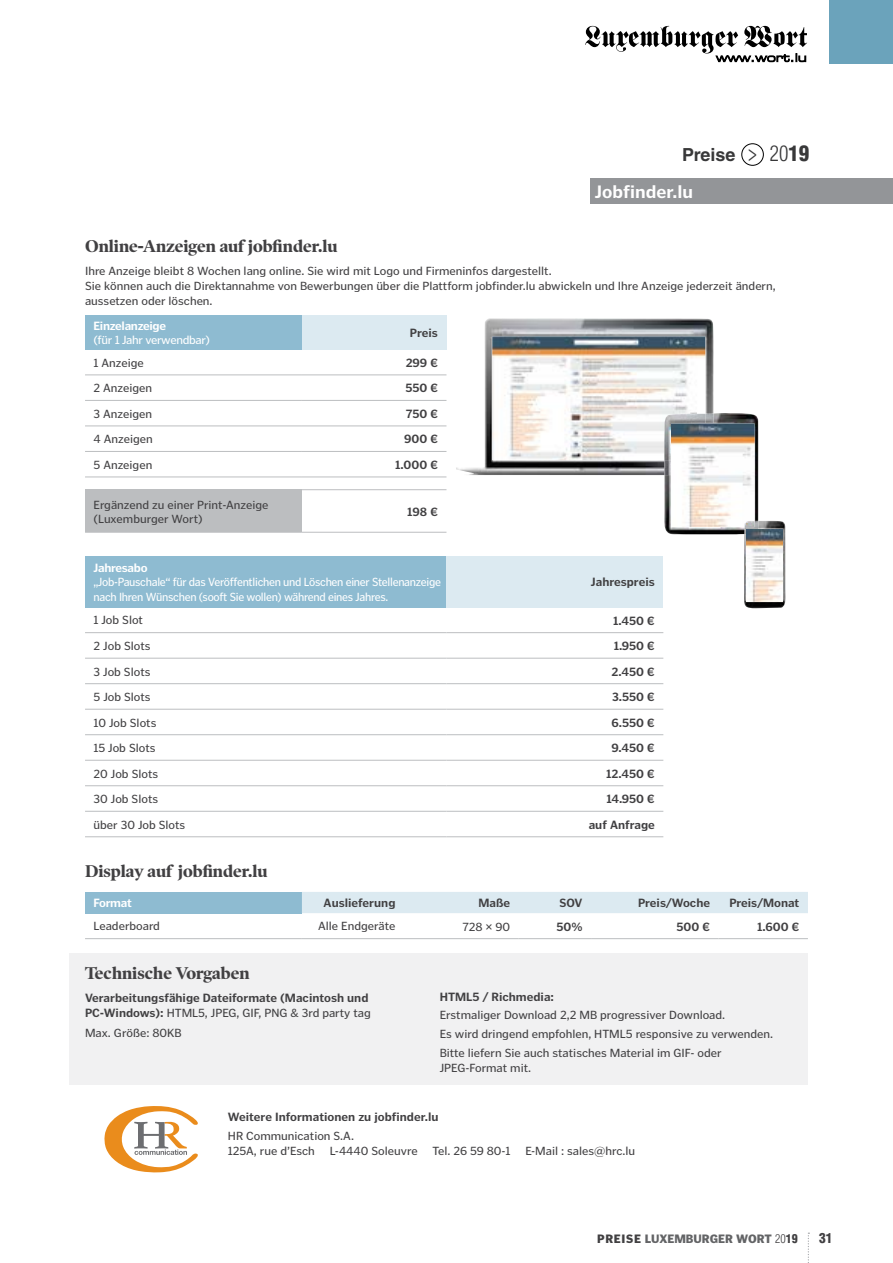
<style>
.page{position:relative;width:893px;height:1263px;background:#fff}
.page>*{position:absolute;margin:0;border:0;box-sizing:border-box;transform-origin:0 0}
.t1{font:700 18px "Poynter Gothic Text";color:#fff}
.t2{font:700 18px "Helvetica LT Std";color:#383839}
.t3{font:700 17.25px "Poynter OS Display";color:#414042}
.t4{font:900 condensed 13.5px "Helvetica LT Std";color:#414042}
.t5{font:12px/15px "Poynter Gothic Text";color:#414042}
.t6{font:700 12px/15px "Poynter Gothic Text";color:#414042}
.t7{font:12px/14.4px "Poynter Gothic Text";letter-spacing:-.025em;color:#fff;scale:.94 1}
.t8{font:700 12px "Poynter Gothic Text";letter-spacing:-.025em;color:#fff}
.t9{font:900 12px "Poynter Gothic Text";color:#636466}
.t10{font:12px "Poynter Gothic Text";letter-spacing:-.025em;color:#fff}
.s1{font-weight:300;font-size:23.7px}
.s2{font-weight:300;font-stretch:condensed;font-size:21px}
.s3{font-weight:900;font-stretch:condensed;font-size:21px}
.s4{font-weight:400}
.s5{color:#414042}
.s6{font-family:"Helvetica LT Std";font-weight:300;font-stretch:condensed;color:#414042}
.s7{font-family:"Helvetica LT Std";font-stretch:condensed;color:#414042}
</style>
<div class="page">
<div style="left:742px;top:144px;width:21px;height:21px;border:1px solid #000;border-radius:50%"></div>
<svg style="left:808px;top:1232px;width:1px;height:31px"></svg>
<div style="left:829px;top:0;width:64px;height:64px;background:#6ba3bb"></div>
<svg style="left:585px;top:26px;width:222px;height:36px"></svg>
<div style="left:70px;top:954px;width:738px;height:131px;background:#f1f1f2"></div>
<div style="left:85px;top:315px;width:217px;height:34px;background:#8ebbd1"></div>
<div style="left:302px;top:315px;width:144px;height:34px;background:#dceaf1"></div>
<div style="left:85px;top:490px;width:217px;height:42px;background:#bcbec0"></div>
<hr style="left:85px;top:374px;width:217px;height:1px;background:#bcbec0">
<hr style="left:302px;top:374px;width:144px;height:1px;background:#bcbec0">
<hr style="left:85px;top:400px;width:217px;height:1px;background:#bcbec0">
<hr style="left:302px;top:400px;width:144px;height:1px;background:#bcbec0">
<hr style="left:85px;top:425px;width:217px;height:1px;background:#bcbec0">
<hr style="left:302px;top:425px;width:144px;height:1px;background:#bcbec0">
<hr style="left:85px;top:451px;width:217px;height:1px;background:#bcbec0">
<hr style="left:302px;top:451px;width:144px;height:1px;background:#bcbec0">
<hr style="left:85px;top:532px;width:217px;height:1px;background:#bcbec0">
<hr style="left:85px;top:477px;width:217px;height:1px;background:#bcbec0">
<hr style="left:302px;top:477px;width:144px;height:1px;background:#bcbec0">
<hr style="left:85px;top:489px;width:217px;height:1px;background:#bcbec0">
<hr style="left:302px;top:489px;width:144px;height:1px;background:#bcbec0">
<hr style="left:302px;top:532px;width:144px;height:1px;background:#bcbec0">
<div style="left:85px;top:556px;width:361px;height:51px;background:#8ebbd1"></div>
<div style="left:446px;top:556px;width:217px;height:51px;background:#dceaf1"></div>
<hr style="left:85px;top:632px;width:361px;height:1px;background:#bcbec0">
<hr style="left:85px;top:734px;width:361px;height:1px;background:#bcbec0">
<hr style="left:446px;top:632px;width:217px;height:1px;background:#bcbec0">
<hr style="left:85px;top:658px;width:361px;height:1px;background:#bcbec0">
<hr style="left:85px;top:760px;width:361px;height:1px;background:#bcbec0">
<hr style="left:446px;top:658px;width:217px;height:1px;background:#bcbec0">
<hr style="left:85px;top:683px;width:361px;height:1px;background:#bcbec0">
<hr style="left:85px;top:785px;width:361px;height:1px;background:#bcbec0">
<hr style="left:446px;top:785px;width:217px;height:1px;background:#bcbec0">
<hr style="left:446px;top:683px;width:217px;height:1px;background:#bcbec0">
<hr style="left:85px;top:709px;width:361px;height:1px;background:#bcbec0">
<hr style="left:85px;top:811px;width:361px;height:1px;background:#bcbec0">
<hr style="left:446px;top:811px;width:217px;height:1px;background:#bcbec0">
<hr style="left:85px;top:836px;width:361px;height:1px;background:#bcbec0">
<hr style="left:446px;top:836px;width:217px;height:1px;background:#bcbec0">
<hr style="left:446px;top:709px;width:217px;height:1px;background:#bcbec0">
<hr style="left:446px;top:734px;width:217px;height:1px;background:#bcbec0">
<hr style="left:446px;top:760px;width:217px;height:1px;background:#bcbec0">
<div style="left:85px;top:892px;width:217px;height:21px;background:#8ebbd1"></div>
<div style="left:302px;top:892px;width:506px;height:21px;background:#dceaf1"></div>
<hr style="left:85px;top:938px;width:217px;height:1px;background:#bcbec0">
<hr style="left:302px;top:938px;width:102px;height:1px;background:#bcbec0">
<hr style="left:404px;top:938px;width:115px;height:1px;background:#bcbec0">
<hr style="left:519px;top:938px;width:72px;height:1px;background:#bcbec0">
<hr style="left:591px;top:938px;width:128px;height:1px;background:#bcbec0">
<hr style="left:719px;top:938px;width:89px;height:1px;background:#bcbec0">
<img style="left:456px;top:318px;width:258px;height:157px">
<img style="left:492px;top:336px;width:213px;height:124px">
<img style="left:664px;top:413px;width:94px;height:121px">
<img style="left:664px;top:413px;width:50px;height:62px">
<img style="left:664px;top:414px;width:41px;height:46px">
<img style="left:671px;top:423px;width:84px;height:104px">
<img style="left:744px;top:521px;width:41px;height:87px">
<img style="left:744px;top:521px;width:14px;height:13px">
<svg style="left:744px;top:521px;width:11px;height:6px"></svg>
<img style="left:746px;top:530px;width:36px;height:71px">
<svg style="left:104px;top:1106px;width:94px;height:66px"></svg>
<div style="left:590px;top:179px;width:303px;height:25px;background:#939598"></div>
<h1 class="t2" style="left:682px;top:144px;width:129px">Preise <span class="s1">&gt;</span> <span class="s2">20</span><span class="s3">19</span></h1>
<h1 class="t1" style="left:595px;top:182px;width:100px">Jobfinder.lu</h1>
<h2 class="t3" style="left:85px;top:236px;width:254px">Online-Anzeigen auf jobfinder.lu</h2>
<p class="t5" style="left:85px;top:263px;width:692px">Ihre Anzeige bleibt 8 Wochen lang online. Sie wird mit Logo und Firmeninfos dargestellt.<br>Sie können auch die Direktannahme von Bewerbungen über die Plattform jobfinder.lu abwickeln und Ihre Anzeige jederzeit ändern, aussetzen oder löschen.</p>
<p class="t8" style="left:94px;top:319px;width:74px">Einzelanzeige</p>
<p class="t10" style="left:94px;top:333px;width:118px">(für 1 Jahr verwendbar)</p>
<p class="t6" style="left:410px;top:325px;width:30px">Preis</p>
<p class="t5" style="left:94px;top:355px;width:52px">1 Anzeige</p>
<p class="t6" style="left:406px;top:355px;width:34px">299 €</p>
<p class="t5" style="left:94px;top:381px;width:60px">2 Anzeigen</p>
<p class="t6" style="left:405px;top:381px;width:34px">550 €</p>
<p class="t5" style="left:94px;top:406px;width:60px">3 Anzeigen</p>
<p class="t6" style="left:406px;top:406px;width:34px">750 €</p>
<p class="t5" style="left:94px;top:432px;width:61px">4 Anzeigen</p>
<p class="t6" style="left:404px;top:432px;width:35px">900 €</p>
<p class="t5" style="left:94px;top:457px;width:60px">5 Anzeigen</p>
<p class="t6" style="left:395px;top:457px;width:44px">1.000 €</p>
<p class="t5" style="left:94px;top:497px;width:176px;line-height:14.4px">Ergänzend zu einer Print-Anzeige (Luxemburger Wort)</p>
<p class="t6" style="left:407px;top:504px;width:32px">198 €</p>
<p class="t8" style="left:94px;top:561px;width:56px">Jahresabo</p>
<p class="t7" style="left:94px;top:575px;width:371px">„Job-Pauschale“ für das Veröffentlichen und Löschen einer Stellenanzeige nach Ihren Wünschen (sooft Sie wollen) während eines Jahres.</p>
<p class="t6" style="left:591px;top:575px;width:65px">Jahrespreis</p>
<p class="t5" style="left:94px;top:613px;width:51px">1 Job Slot</p>
<p class="t6" style="left:613px;top:613px;width:43px">1.450 €</p>
<p class="t5" style="left:94px;top:638px;width:59px">2 Job Slots</p>
<p class="t6" style="left:614px;top:638px;width:43px">1.950 €</p>
<p class="t5" style="left:94px;top:664px;width:59px">3 Job Slots</p>
<p class="t6" style="left:611px;top:664px;width:45px">2.450 €</p>
<p class="t5" style="left:94px;top:689px;width:59px">5 Job Slots</p>
<p class="t6" style="left:612px;top:689px;width:44px">3.550 €</p>
<p class="t5" style="left:94px;top:715px;width:64px">10 Job Slots</p>
<p class="t6" style="left:612px;top:715px;width:45px">6.550 €</p>
<p class="t5" style="left:94px;top:741px;width:64px">15 Job Slots</p>
<p class="t6" style="left:611px;top:740px;width:45px">9.450 €</p>
<p class="t5" style="left:94px;top:766px;width:66px">20 Job Slots</p>
<p class="t6" style="left:606px;top:766px;width:50px">12.450 €</p>
<p class="t5" style="left:94px;top:792px;width:66px">30 Job Slots</p>
<p class="t6" style="left:606px;top:791px;width:50px">14.950 €</p>
<p class="t5" style="left:94px;top:817px;width:93px">über 30 Job Slots</p>
<p class="t6" style="left:589px;top:817px;width:68px">auf Anfrage</p>
<h2 class="t3" style="left:85px;top:861px;width:184px">Display auf jobfinder.lu</h2>
<p class="t8" style="left:94px;top:896px;width:40px">Format</p>
<p class="t6" style="left:324px;top:895px;width:73px">Auslieferung</p>
<p class="t6" style="left:479px;top:895px;width:33px">Maße</p>
<p class="t6" style="left:560px;top:895px;width:25px">SOV</p>
<p class="t6" style="left:638px;top:895px;width:74px">Preis/Woche</p>
<p class="t6" style="left:729px;top:895px;width:72px">Preis/Monat</p>
<p class="t5" style="left:94px;top:919px;width:68px">Leaderboard</p>
<p class="t5" style="left:318px;top:919px;width:79px">Alle Endgeräte</p>
<p class="t5" style="left:463px;top:919px;width:49px">728 ≈ 90</p>
<p class="t6" style="left:556px;top:919px;width:28px">50%</p>
<p class="t6" style="left:677px;top:919px;width:35px">500 €</p>
<p class="t6" style="left:757px;top:919px;width:44px">1.600 €</p>
<h2 class="t3" style="left:85px;top:963px;width:166px">Technische Vorgaben</h2>
<p class="t6" style="left:85px;top:990px;width:287px">Verarbeitungsfähige Dateiformate (Macintosh und<br>PC-Windows): <span class="s4">HTML5, JPEG, GIF, PNG &amp; 3rd party tag</span></p>
<p class="t5" style="left:85px;top:1025px;width:98px">Max. Größe: 80KB</p>
<p class="t6" style="left:440px;top:990px;width:116px">HTML5 / Richmedia:</p>
<p class="t5" style="left:440px;top:1005px;width:335px;line-height:19.2px">Erstmaliger Download 2,2 MB progressiver Download.<br>Es wird dringend empfohlen, HTML5 responsive zu verwenden.<br>Bitte liefern Sie auch statisches Material im GIF- oder</p>
<p class="t5" style="left:440px;top:1060px;width:93px">JPEG-Format mit.</p>
<p class="t6" style="left:228px;top:1109px;width:212px">Weitere Informationen zu jobfinder.lu</p>
<p class="t5" style="left:228px;top:1128px;width:409px">HR Communication S.A.<br>125A, rue d’Esch L-4440 Soleuvre Tel. 26 59 80-1 E-Mail : sales@hrc.lu</p>
<p class="t9" style="left:597px;top:1231px;width:202px"><span class="s5">PREISE</span> LUXEMBURGER WORT <span class="s6">20</span><span class="s7">19</span></p>
<p class="t4" style="left:819px;top:1229px;width:15px">31</p>
</div>
